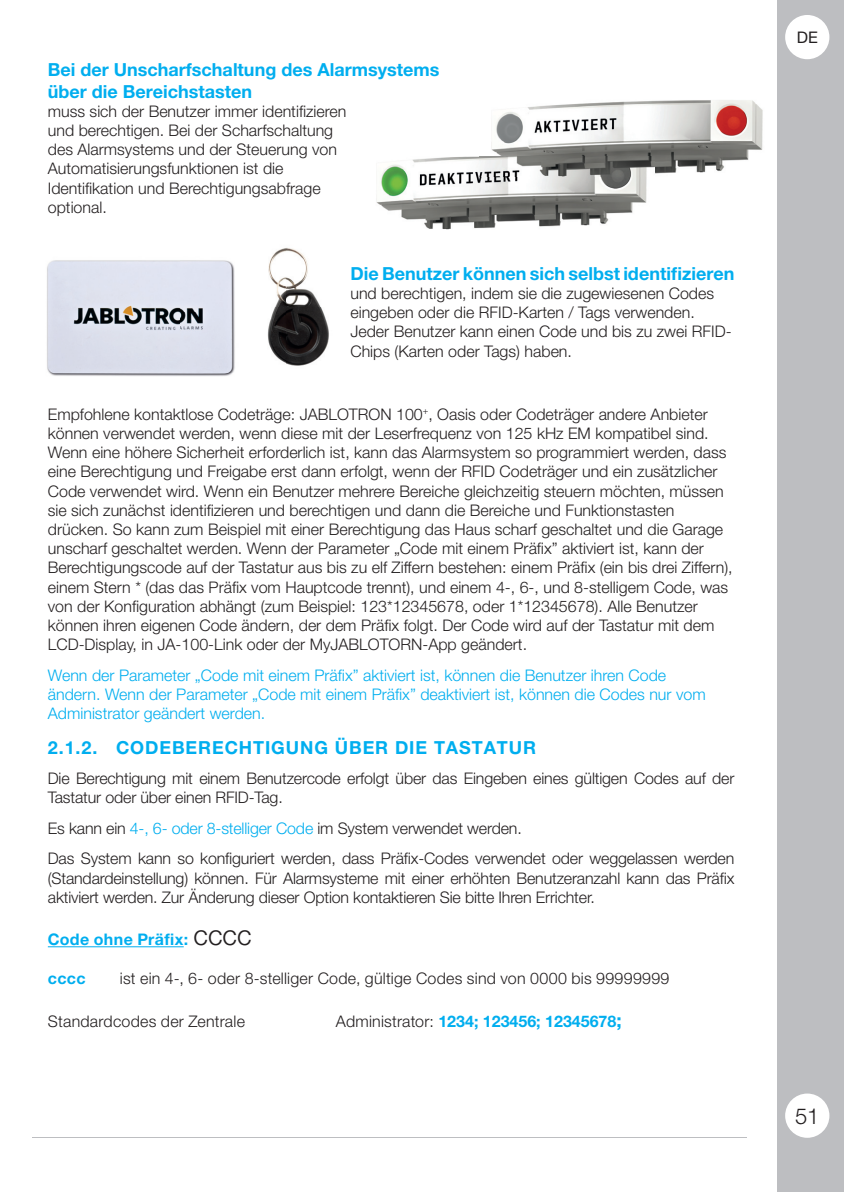
<style>
.page{position:relative;width:844px;height:1192px;background:#fff}
.page>*{position:absolute;margin:0;border:0;box-sizing:border-box;transform-origin:0 0}
.t1{font:300 22px "Helvetica Neue LT Pro";color:#231f20}
.t2{font:700 18px/21.6px "Helvetica Neue LT Pro";color:#00aeef}
.t3{font:700 18px "Helvetica Neue LT Pro";letter-spacing:.05em;color:#00aeef}
.t4{font:300 16px/19.2px "Helvetica Neue LT Pro";color:#231f20}
.t5{font:300 16px/19.2px "Helvetica Neue LT Pro";color:#00aeef}
.t6{font:700 16px "Helvetica Neue LT Pro";color:#00aeef}
.t7{font:700 16px "Helvetica Neue LT Pro";letter-spacing:.025em;color:#00aeef}
.t8{font:16px "Helvetica Neue LTCYR";color:#231f20}
.s1{color:#00aeef}
.s2{font-weight:300;font-size:28px;color:#231f20}
.s3{font-weight:300;color:#231f20}
.s4{font-size:19px}
</style>
<div class="page">
<div style="left:776px;top:0;width:67px;height:1192px;background:#bdbec1"></div>
<div style="left:786px;top:16px;width:42px;height:42px;background:#fff;border-radius:50%"></div>
<div style="left:785px;top:15px;width:44px;height:44px;border:2px solid #fff;border-radius:50%"></div>
<div style="left:785px;top:1093px;width:44px;height:44px;background:#fff;border-radius:50%"></div>
<img style="left:376px;top:157px;width:271px;height:72px">
<img style="left:479px;top:100px;width:284px;height:74px">
<img style="left:479px;top:157px;width:175px;height:19px">
<img style="left:47px;top:260px;width:186px;height:116px">
<img style="left:268px;top:248px;width:53px;height:59px">
<img style="left:267px;top:307px;width:62px;height:59px">
<img style="left:181px;top:260px;width:54px;height:112px">
<hr style="left:48px;top:946px;width:136px;height:1px;background:#00aeef">
<p class="t2" style="left:48px;top:61px;width:393px">Bei der Unscharfschaltung des Alarmsystems über die Bereichstasten</p>
<p class="t4" style="left:48px;top:103px;width:300px">muss sich der Benutzer immer identifizieren und berechtigen. Bei der Scharfschaltung des Alarmsystems und der Steuerung von Automatisierungsfunktionen ist die Identifikation und Berechtigungsabfrage optional.</p>
<p class="t2" style="left:350px;top:264px;width:385px">Die Benutzer können sich selbst identifizieren</p>
<p class="t4" style="left:350px;top:285px;width:382px">und berechtigen, indem sie die zugewiesenen Codes eingeben oder die RFID-Karten / Tags verwenden.<br>Jeder Benutzer kann einen Code und bis zu zwei RFID-Chips (Karten oder Tags) haben.</p>
<p class="t4" style="left:48px;top:406px;width:686px">Empfohlene kontaktlose Codeträge: JABLOTRON 100<sup>+</sup>, Oasis oder Codeträger andere Anbieter können verwendet werden, wenn diese mit der Leserfrequenz von 125 kHz EM kompatibel sind.<br>Wenn eine höhere Sicherheit erforderlich ist, kann das Alarmsystem so programmiert werden, dass eine Berechtigung und Freigabe erst dann erfolgt, wenn der RFID Codeträger und ein zusätzlicher Code verwendet wird. Wenn ein Benutzer mehrere Bereiche gleichzeitig steuern möchten, müssen sie sich zunächst identifizieren und berechtigen und dann die Bereiche und Funktionstasten drücken. So kann zum Beispiel mit einer Berechtigung das Haus scharf geschaltet und die Garage unscharf geschaltet werden. Wenn der Parameter „Code mit einem Präfix” aktiviert ist, kann der Berechtigungscode auf der Tastatur aus bis zu elf Ziffern bestehen: einem Präfix (ein bis drei Ziffern), einem Stern * (das das Präfix vom Hauptcode trennt), und einem 4-, 6-, und 8-stelligem Code, was von der Konfiguration abhängt (zum Beispiel: 123*12345678, oder 1*12345678). Alle Benutzer können ihren eigenen Code ändern, der dem Präfix folgt. Der Code wird auf der Tastatur mit dem LCD-Display, in JA-100-Link oder der MyJABLOTORN-App geändert.</p>
<p class="t5" style="left:48px;top:667px;width:659px">Wenn der Parameter „Code mit einem Präfix” aktiviert ist, können die Benutzer ihren Code ändern. Wenn der Parameter „Code mit einem Präfix” deaktiviert ist, können die Codes nur vom<br>Administrator geändert werden.</p>
<p class="t3" style="left:48px;top:740px;width:489px">2.1.2. CODEBERECHTIGUNG ÜBER DIE TASTATUR</p>
<p class="t4" style="left:48px;top:770px;width:687px">Die Berechtigung mit einem Benutzercode erfolgt über das Eingeben eines gültigen Codes auf der<br>Tastatur oder über einen RFID-Tag.</p>
<p class="t4" style="left:48px;top:814px;width:688px;line-height:30.6px">Es kann ein <span class="s1">4-, 6- oder 8-stelliger Code</span> im System verwendet werden.<br>Das System kann so konfiguriert werden, dass Präfix-Codes verwendet oder weggelassen werden</p>
<p class="t4" style="left:48px;top:870px;width:688px">(Standardeinstellung) können. Für Alarmsysteme mit einer erhöhten Benutzeranzahl kann das Präfix aktiviert werden. Zur Änderung dieser Option kontaktieren Sie bitte Ihren Errichter.</p>
<p class="t7" style="left:48px;top:933px;width:205px">Code ohne Präfix: <span class="s2">cccc</span></p>
<p class="t6" style="left:48px;top:972px;width:39px">cccc</p>
<p class="t4" style="left:120px;top:970px;width:551px">ist ein 4-, 6- oder 8-stelliger Code, gültige Codes sind von 0000 bis 99999999</p>
<p class="t4" style="left:48px;top:1013px;width:199px">Standardcodes der Zentrale</p>
<p class="t6" style="left:336px;top:1015px;width:287px"><span class="s3">Administrator:</span> 1234; 123456; 12345678<span class="s4">;</span></p>
<p class="t8" style="left:796px;top:31px;width:23px">DE</p>
<h1 class="t1" style="left:794px;top:1107px;width:26px">51</h1>
</div>
